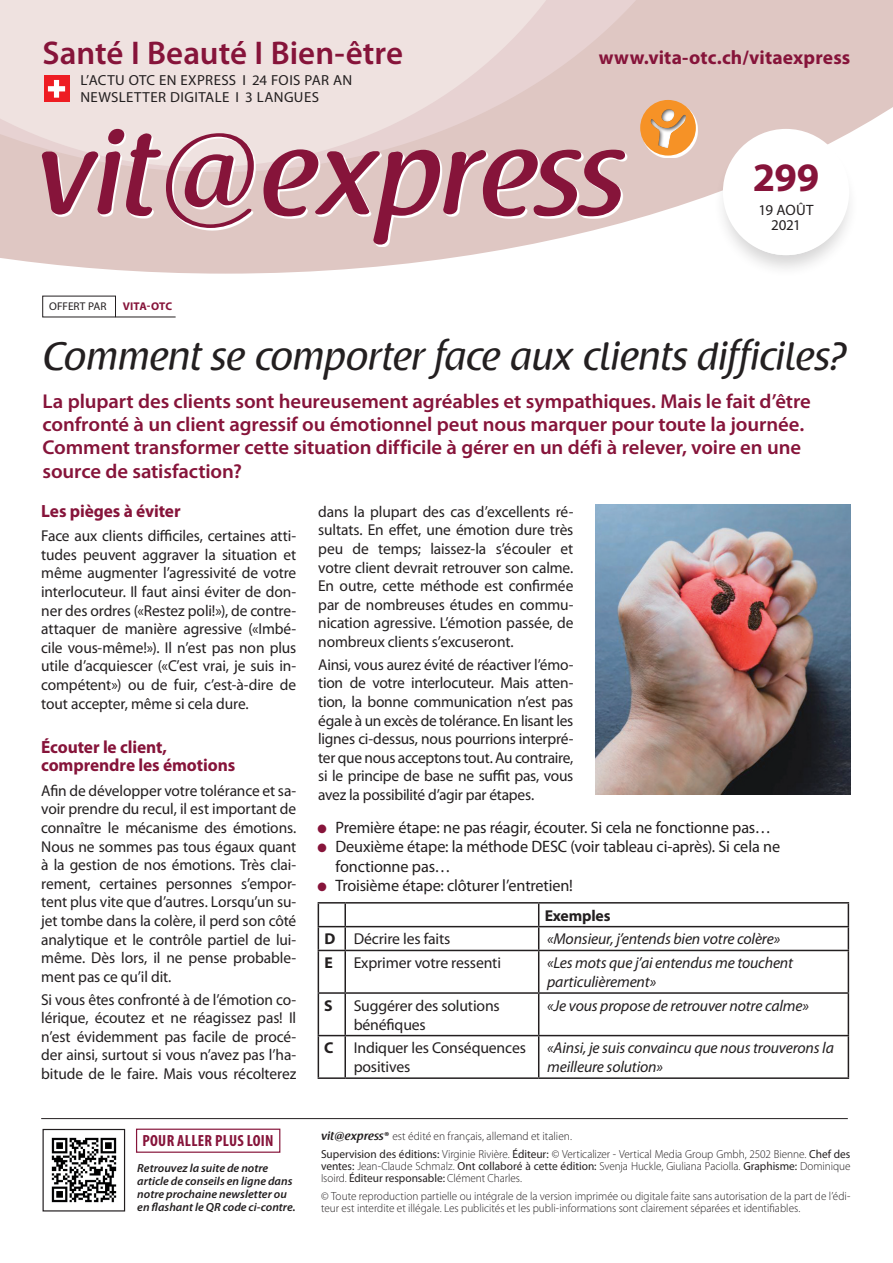
<style>
.page{position:relative;width:893px;height:1263px;background:#fff}
.page>*{position:absolute;margin:0;border:0;box-sizing:border-box;transform-origin:0 0}
.t1{font:500 116.7px "Raspoutine";color:#86143a}
.t2{font:700 40.5px "Myriad Pro";color:#86143a}
.t3{font:39px "Raspoutine Classic";color:#231f20}
.t4{font:600 33px "Myriad Pro";color:#86143a}
.t5{font:600 20.1px/23.4px "Myriad Pro";letter-spacing:-.005em;color:#86143a}
.t6{font:700 19.5px "Myriad Pro";letter-spacing:.01em;color:#86143a}
.t7{font:700 17.7px/18.6px "Myriad Pro";letter-spacing:-.005em;color:#86143a}
.t8{font:16.5px/19.5px "Myriad Pro";letter-spacing:-.01em;color:#231f20}
.t9{font:700 condensed 16.2px "Myriad Pro";letter-spacing:.02em;color:#86143a}
.t10{font:15.75px/18.6px "Myriad Pro";letter-spacing:-.01em;color:#231f20;text-align:justify}
.t11{font:italic 15.75px/18.8px "Myriad Pro";letter-spacing:-.01em;color:#231f20}
.t12{font:700 15.75px "Myriad Pro";letter-spacing:-.01em;color:#231f20}
.t13{font:15px/15px "Myriad Pro";letter-spacing:-.015em;color:#231f20;text-align:center}
.t14{font:14.55px "Myriad Pro";letter-spacing:.025em;color:#231f20}
.t15{font:300 11.7px/12px "Myriad Pro";color:#231f20;scale:.96 1}
.t16{font:300 11.7px/17.5px "Myriad Pro";color:#231f20}
.t17{font:italic 600 11.7px/13.2px "Myriad Pro";color:#231f20}
.t18{font:11.25px "Myriad Pro";color:#231f20}
.t19{font:700 11.25px "Myriad Pro";letter-spacing:.01em;color:#86143a}
.s1{color:#86143a}
.s2{font-weight:700}
.s3{font-family:"Raspoutine";font-weight:600}
.s4{font-weight:400}
</style>
<div class="page">
<svg style="left:0;top:0;width:893px;height:274px;fill:#dfc7c3"></svg>
<svg style="left:0;top:0;width:650px;height:172px;background:#e0c9c6"></svg>
<svg style="left:0;top:0;width:558px;height:167px;background:#eddedc"></svg>
<div style="left:44px;top:76px;width:25px;height:26px;background:#ee1d23"></div>
<svg style="left:48px;top:80px;width:17px;height:18px"></svg>
<svg style="left:44px;top:131px;width:583px;height:116px;fill:#dfc7c3"></svg>
<svg style="left:642px;top:102px;width:56px;height:56px"></svg>
<div style="left:640px;top:100px;width:56px;height:56px;background:#f69226;border-radius:50%"></div>
<div style="left:648px;top:106px;width:39px;height:42px;background:#231f20;opacity:.75"></div>
<div style="left:712px;top:131px;width:146px;height:146px;background:#231f20;opacity:.19"></div>
<div style="left:723px;top:129px;width:126px;height:126px;background:#fff;border-radius:50%"></div>
<hr style="left:116px;top:317px;width:60px;height:1px;background:#231f20">
<img style="left:595px;top:505px;width:255px;height:289px">
<div style="left:136px;top:1128px;width:144px;height:25px;border:1px solid #86143a"></div>
<img style="left:51px;top:1137px;width:66px;height:66px">
<div style="left:43px;top:1129px;width:82px;height:82px;border:1px solid #231f20"></div>
<hr style="left:41px;top:1118px;width:807px;height:1px;background:#231f20">
<hr style="left:345px;top:902px;width:194px;height:1px;background:#231f20">
<hr style="left:344px;top:903px;width:2px;height:23px;background:#231f20">
<hr style="left:539px;top:902px;width:310px;height:1px;background:#231f20">
<hr style="left:345px;top:926px;width:194px;height:1px;background:#231f20">
<hr style="left:344px;top:927px;width:2px;height:23px;background:#231f20">
<hr style="left:539px;top:926px;width:310px;height:1px;background:#231f20">
<svg style="left:538px;top:903px;width:1px;height:47px"></svg>
<svg style="left:848px;top:903px;width:1px;height:47px"></svg>
<svg style="left:318px;top:902px;width:27px;height:49px"></svg>
<hr style="left:318px;top:951px;width:1px;height:41px;background:#231f20">
<hr style="left:345px;top:950px;width:194px;height:1px;background:#231f20">
<hr style="left:344px;top:951px;width:2px;height:41px;background:#231f20">
<hr style="left:539px;top:950px;width:310px;height:1px;background:#231f20">
<hr style="left:538px;top:951px;width:1px;height:41px;background:#231f20">
<hr style="left:848px;top:951px;width:1px;height:41px;background:#231f20">
<hr style="left:318px;top:992px;width:27px;height:2px;background:#231f20">
<hr style="left:318px;top:994px;width:1px;height:41px;background:#231f20">
<hr style="left:345px;top:992px;width:194px;height:2px;background:#231f20">
<hr style="left:344px;top:994px;width:2px;height:41px;background:#231f20">
<hr style="left:539px;top:992px;width:310px;height:2px;background:#231f20">
<hr style="left:538px;top:994px;width:1px;height:41px;background:#231f20">
<hr style="left:848px;top:994px;width:1px;height:41px;background:#231f20">
<svg style="left:318px;top:1035px;width:27px;height:1px"></svg>
<hr style="left:318px;top:1036px;width:1px;height:41px;background:#231f20">
<hr style="left:345px;top:1035px;width:194px;height:1px;background:#231f20">
<hr style="left:344px;top:1036px;width:2px;height:41px;background:#231f20">
<hr style="left:539px;top:1035px;width:310px;height:1px;background:#231f20">
<hr style="left:538px;top:1036px;width:1px;height:41px;background:#231f20">
<hr style="left:848px;top:1036px;width:1px;height:41px;background:#231f20">
<hr style="left:318px;top:1077px;width:27px;height:2px;background:#231f20">
<hr style="left:345px;top:1077px;width:194px;height:2px;background:#231f20">
<hr style="left:539px;top:1077px;width:310px;height:2px;background:#231f20">
<h3 class="t4" style="left:43px;top:31px;width:362px">Santé I Beauté I Bien-être</h3>
<p class="t14" style="left:80px;top:72px;width:207px">L’ACTU OTC EN EXPRESS I 24 fois</p>
<p class="t14" style="left:304px;top:72px;width:9px">par</p>
<p class="t14" style="left:333px;top:72px;width:21px">AN</p>
<p class="t14" style="left:80px;top:88px;width:240px">NEWSLETTER DIGITALE I 3 LANGUES</p>
<h1 class="t1" style="left:35px;top:109px;width:591px">vit@express</h1>
<p class="t6" style="left:599px;top:44px;width:253px">www.vita-otc.ch/vitaexpress</p>
<h2 class="t2" style="left:753px;top:151px;width:68px">299</h2>
<p class="t13" style="left:758px;top:202px;width:54px">19 août<br>2021</p>
<p class="t18" style="left:49px;top:299px;width:26px">offert</p>
<p class="t18" style="left:88px;top:299px;width:7px">par</p>
<p class="t19" style="left:123px;top:299px;width:51px">vita-otc</p>
<h3 class="t3" style="left:43px;top:335px;width:805px">Comment se comporter face aux clients difficiles?</h3>
<p class="t5" style="left:43px;top:389px;width:770px">La plupart des clients sont heureusement agréables et sympathiques. Mais le fait d’être confronté à un client agressif ou émotionnel peut nous marquer pour toute la journée.<br>Comment transformer cette situation difficile à gérer en un défi à relever, voire en une source de satisfaction?</p>
<p class="t7" style="left:41px;top:501px;width:141px">Les pièges à éviter</p>
<p class="t10" style="left:41px;top:526px;width:257px">Face aux clients difficiles, certaines atti&shy;tudes peuvent aggraver la situation et même augmenter l’agressivité de votre interlocuteur. Il faut ainsi éviter de don&shy;ner des ordres («Restez poli!»), de contre&shy;attaquer de manière agressive («Imbé&shy;cile vous-même!»). Il n’est pas non plus utile d’acquiescer («C’est vrai, je suis in&shy;compétent») ou de fuir, c’est-à-dire de tout accepter, même si cela dure.</p>
<p class="t7" style="left:41px;top:737px;width:195px">Écouter le client, comprendre les émotions</p>
<p class="t10" style="left:41px;top:781px;width:257px">Afin de développer votre tolérance et sa&shy;voir prendre du recul, il est important de connaître le mécanisme des émotions.<br>Nous ne sommes pas tous égaux quant à la gestion de nos émotions. Très clai&shy;rement, certaines personnes s’empor&shy;tent plus vite que d’autres. Lorsqu’un su&shy;jet tombe dans la colère, il perd son côté analytique et le contrôle partiel de lui&shy;même. Dès lors, il ne pense probable&shy;ment pas ce qu’il dit.</p>
<p class="t10" style="left:41px;top:990px;width:257px">Si vous êtes confronté à de l’émotion co&shy;lérique, écoutez et ne réagissez pas! Il n’est évidemment pas facile de procé&shy;der ainsi, surtout si vous n’avez pas l’ha&shy;bitude de le faire. Mais vous récolterez</p>
<p class="t9" style="left:142px;top:1131px;width:133px">POUR ALLER PLUS LOIN</p>
<p class="t17" style="left:137px;top:1161px;width:160px">Retrouvez la suite de notre article de conseils en ligne dans notre prochaine newsletter ou en flashant le QR code ci-contre.</p>
<p class="t10" style="left:318px;top:502px;width:257px">dans la plupart des cas d’excellents ré&shy;sultats. En effet, une émotion dure très peu de temps; laissez-la s’écouler et votre client devrait retrouver son calme.<br>En outre, cette méthode est confirmée par de nombreuses études en commu&shy;nication agressive. L’émotion passée, de nombreux clients s’excuseront.</p>
<p class="t10" style="left:318px;top:655px;width:257px">Ainsi, vous aurez évité de réactiver l’émo&shy;tion de votre interlocuteur. Mais atten&shy;tion, la bonne communication n’est pas égale à un excès de tolérance. En lisant les lignes ci-dessus, nous pourrions interpré&shy;ter que nous acceptons tout. Au contraire, si le principe de base ne suffit pas, vous avez la possibilité d’agir par étapes.</p>
<p class="t8" style="left:318px;top:817px;width:455px"><span class="s1">●</span> Première étape: ne pas réagir, écouter. Si cela ne fonctionne pas…</p>
<p class="t8" style="left:335px;top:837px;width:446px;text-indent:-18px"><span class="s1">●</span> Deuxième étape: la méthode DESC (voir tableau ci-après). Si cela ne fonctionne pas…</p>
<p class="t8" style="left:318px;top:876px;width:257px"><span class="s1">●</span> Troisième étape: clôturer l’entretien!</p>
<p class="t12" style="left:545px;top:905px;width:67px">Exemples</p>
<p class="t10" style="left:324px;top:930px;width:128px"><span class="s2">D</span> Décrire les faits</p>
<p class="t11" style="left:547px;top:929px;width:234px">«Monsieur, j’entends bien votre colère»</p>
<p class="t12" style="left:324px;top:953px;width:10px">E</p>
<p class="t10" style="left:354px;top:953px;width:149px">Exprimer votre ressenti</p>
<p class="t11" style="left:547px;top:953px;width:247px">«Les mots que j’ai entendus me touchent particulièrement»</p>
<p class="t12" style="left:324px;top:995px;width:10px">S</p>
<p class="t10" style="left:354px;top:996px;width:148px">Suggérer des solutions bénéfiques</p>
<p class="t11" style="left:547px;top:996px;width:263px">«Je vous propose de retrouver notre calme»</p>
<p class="t12" style="left:324px;top:1038px;width:10px">C</p>
<p class="t10" style="left:354px;top:1038px;width:174px">Indiquer les Conséquences positives</p>
<p class="t11" style="left:547px;top:1038px;width:288px">«Ainsi, je suis convaincu que nous trouverons la meilleure solution»</p>
<p class="t16" style="left:321px;top:1128px;width:531px"><span class="s3">vit@express</span><span class="s2">®</span> est édité en français, allemand et italien.<br><span class="s4">Supervision des éditions:</span> Virginie Rivière. <span class="s4">Éditeur:</span> © Verticalizer - Vertical Media Group Gmbh, 2502 Bienne. <span class="s4">Chef des</span></p>
<p class="t15" style="left:321px;top:1160px;width:553px"><span class="s4">ventes:</span> Jean-Claude Schmalz. <span class="s4">Ont collaboré à cette édition:</span> Svenja Huckle, Giuliana Paciolla. <span class="s4">Graphisme:</span> Dominique<br>Isoird. <span class="s4">Éditeur responsable:</span> Clément Charles.</p>
<p class="t15" style="left:321px;top:1189px;width:553px">© Toute reproduction partielle ou intégrale de la version imprimée ou digitale faite sans autorisation de la part de l’édi&shy;teur est interdite et illégale. Les publicités et les publi-informations sont clairement séparées et identifiables.</p>
</div>
